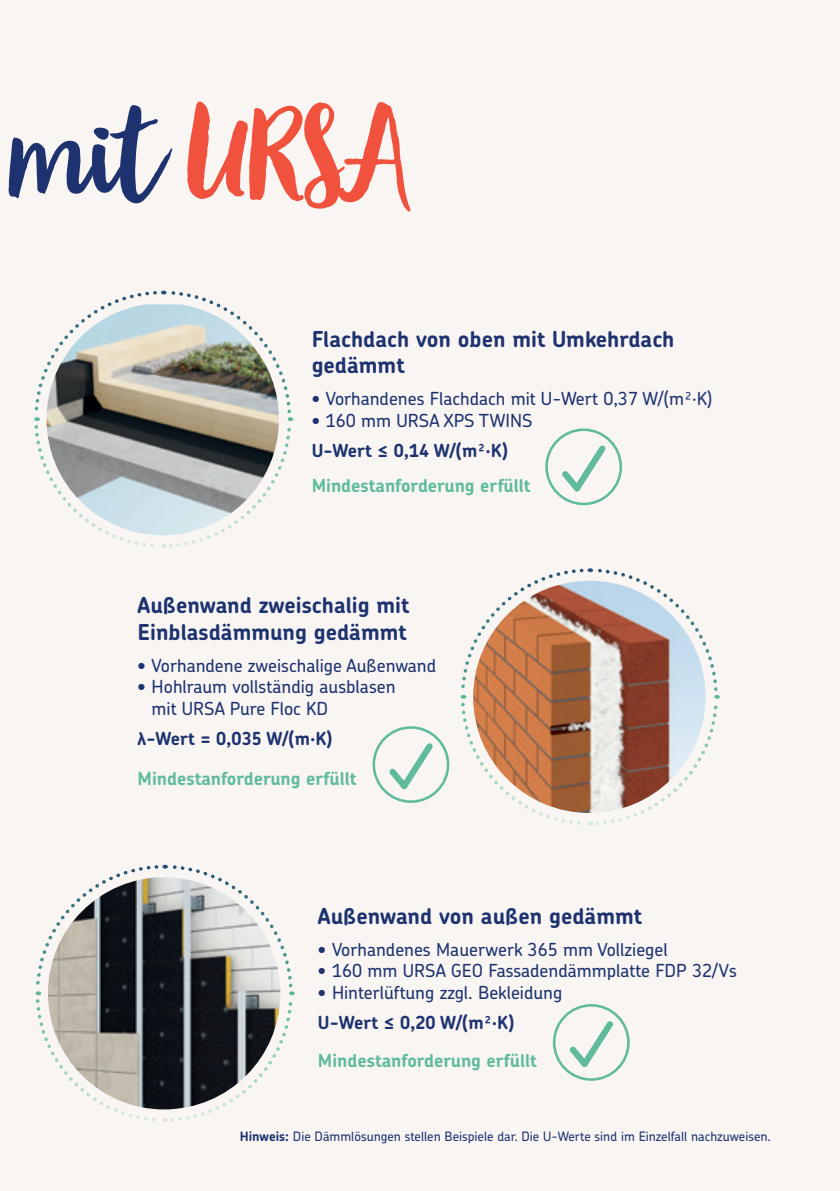
<style>
.page{position:relative;width:840px;height:1191px;background:#fff}
.page>*{position:absolute;margin:0;border:0;box-sizing:border-box;transform-origin:0 0}
.t1{font:140px "Garden Grown";color:#f0523e}
.t2{font:700 22px/26.4px "Chevin Pro";color:#1d326f}
.t3{font:500 18px/21.6px "Chevin Pro";color:#1d326f}
.t4{font:700 18px "Chevin Pro";color:#5fbb99}
.t5{font:700 18px "Chevin Pro";color:#1d326f}
.t6{font:500 13px "Chevin Pro";color:#1d326f}
.s1{color:#1d326f}
.s2{font-weight:700}
</style>
<div class="page">
<div style="left:0;top:0;width:839px;height:1191px;background:#f8f5f3"></div>
<svg style="left:35px;top:864px;width:259px;height:258px"></svg>
<img style="left:48px;top:877px;width:232px;height:232px;border-radius:116px">
<svg style="left:552px;top:1004px;width:77px;height:76px"></svg>
<svg style="left:34px;top:290px;width:259px;height:258px"></svg>
<img style="left:47px;top:304px;width:232px;height:231px">
<svg style="left:545px;top:428px;width:76px;height:77px"></svg>
<svg style="left:461px;top:568px;width:258px;height:258px"></svg>
<img style="left:473px;top:581px;width:232px;height:232px;border-radius:116px">
<svg style="left:372px;top:726px;width:77px;height:77px"></svg>
<h1 class="t1" style="left:11px;top:64px;width:402px"><span class="s1">mit</span> URSA</h1>
<p class="t2" style="left:311px;top:326px;width:364px">Flachdach von oben mit Umkehrdach gedämmt</p>
<p class="t3" style="left:311px;top:387px;width:402px">• Vorhandenes Flachdach mit U-Wert 0,37 W/(m²∙K)</p>
<p class="t3" style="left:311px;top:409px;width:222px">• 160 mm URSA XPS TWINS</p>
<p class="t5" style="left:311px;top:439px;width:197px">U-Wert ≤ 0,14 W/(m²∙K)</p>
<p class="t4" style="left:311px;top:473px;width:220px">Mindestanforderung erfüllt</p>
<p class="t2" style="left:137px;top:592px;width:273px">Außenwand zweischalig mit<br>Einblasdämmung gedämmt</p>
<p class="t3" style="left:137px;top:654px;width:300px">• Vorhandene zweischalige Außenwand</p>
<p class="t3" style="left:151px;top:675px;width:245px;text-indent:-14px">• Hohlraum vollständig ausblasen mit URSA Pure Floc KD</p>
<p class="t5" style="left:137px;top:726px;width:196px">λ-Wert = 0,035 W/(m∙K)</p>
<p class="t4" style="left:137px;top:767px;width:220px">Mindestanforderung erfüllt</p>
<p class="t2" style="left:318px;top:902px;width:325px">Außenwand von außen gedämmt</p>
<p class="t3" style="left:318px;top:938px;width:351px">• Vorhandenes Mauerwerk 365 mm Vollziegel</p>
<p class="t3" style="left:318px;top:959px;width:420px">• 160 mm URSA GEO Fassadendämmplatte FDP 32/Vs</p>
<p class="t3" style="left:318px;top:981px;width:246px">• Hinterlüftung zzgl. Bekleidung</p>
<p class="t5" style="left:318px;top:1010px;width:197px">U-Wert ≤ 0,20 W/(m²∙K)</p>
<p class="t4" style="left:318px;top:1049px;width:220px">Mindestanforderung erfüllt</p>
<p class="t6" style="left:240px;top:1127px;width:532px"><span class="s2">Hinweis:</span> Die Dämmlösungen stellen Beispiele dar. Die U-Werte sind im Einzelfall nachzuweisen.</p>
</div>
